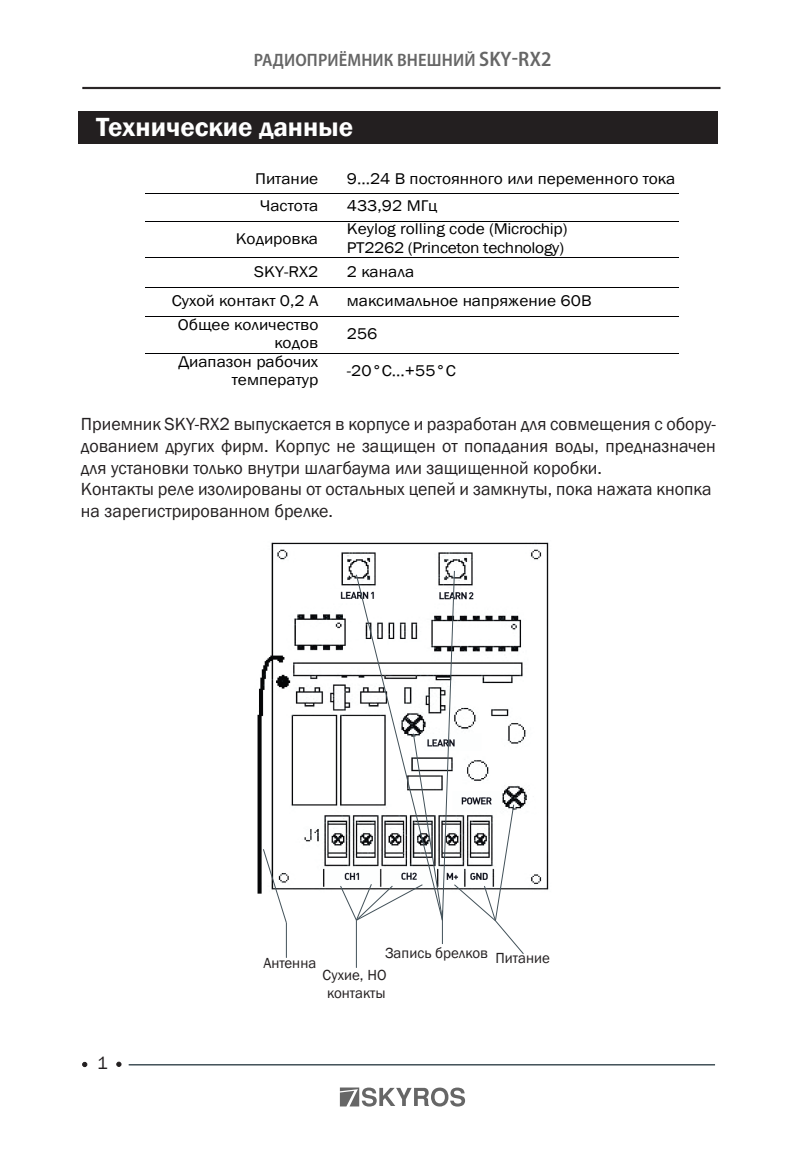
<style>
.page{position:relative;width:808px;height:1149px;background:#fff}
.page>*{position:absolute;margin:0;border:0;box-sizing:border-box;transform-origin:0 0}
.t1{font:600 27px "Franklin Gothic";color:#fff}
.t2{font:18px/21.6px "Franklin Gothic";color:#231f20}
.t3{font:600 semi-condensed 18px "Myriad Pro";letter-spacing:.005em;color:#666}
.t4{font:15.9px/18px "Franklin Gothic";color:#000001;text-align:right;scale:1.09 1}
.t5{font:15.9px/18.1px "Franklin Gothic";letter-spacing:-.02em;color:#000001;scale:1.09 1}
.t6{font:15px/18px "Franklin Gothic";color:#231f20;text-align:center}
.s1{font-size:21px}
</style>
<div class="page">
<img style="left:257px;top:542px;width:292px;height:351px">
<hr style="left:146px;top:353px;width:193px;height:1px;background:#000001">
<hr style="left:340px;top:353px;width:339px;height:1px;background:#000001">
<hr style="left:129px;top:1063px;width:586px;height:2px;background:#425159">
<svg style="left:82px;top:1061px;width:5px;height:5px"></svg>
<svg style="left:117px;top:1061px;width:4px;height:5px"></svg>
<svg style="left:340px;top:1087px;width:125px;height:19px"></svg>
<hr style="left:83px;top:87px;width:637px;height:2px;background:#231f20">
<div style="left:79px;top:112px;width:639px;height:32px;background:#231f20"></div>
<svg style="left:263px;top:848px;width:24px;height:74px"></svg>
<hr style="left:286px;top:922px;width:1px;height:35px;background:#425159">
<hr style="left:356px;top:919px;width:1px;height:48px;background:#425159">
<svg style="left:340px;top:570px;width:184px;height:384px"></svg>
<hr style="left:146px;top:193px;width:193px;height:1px;background:#000001">
<hr style="left:340px;top:193px;width:339px;height:1px;background:#000001">
<hr style="left:146px;top:221px;width:193px;height:1px;background:#000001">
<hr style="left:340px;top:221px;width:339px;height:1px;background:#000001">
<hr style="left:146px;top:257px;width:193px;height:1px;background:#000001">
<hr style="left:340px;top:257px;width:339px;height:1px;background:#000001">
<hr style="left:146px;top:287px;width:193px;height:1px;background:#000001">
<hr style="left:340px;top:287px;width:339px;height:1px;background:#000001">
<hr style="left:146px;top:316px;width:193px;height:1px;background:#000001">
<hr style="left:340px;top:316px;width:339px;height:1px;background:#000001">
<p class="t3" style="left:254px;top:49px;width:299px">РАДИОПРИЁМНИК ВНЕШНИЙ <span class="s1">SKY-RX2</span></p>
<h1 class="t1" style="left:96px;top:111px;width:259px">Технические данные</h1>
<p class="t4" style="left:255px;top:170px;width:60px">Питание</p>
<p class="t4" style="left:347px;top:170px;width:303px">9…24 В постоянного или переменного тока</p>
<p class="t4" style="left:260px;top:197px;width:55px">Частота</p>
<p class="t4" style="left:347px;top:197px;width:84px">433,92 МГц</p>
<p class="t4" style="left:236px;top:229px;width:77px">Кодировка</p>
<p class="t5" style="left:347px;top:220px;width:204px">Keylog rolling code (Microchip)<br>PT2262 (Princeton technology)</p>
<p class="t4" style="left:254px;top:262px;width:60px">SKY-RX2</p>
<p class="t4" style="left:347px;top:262px;width:64px">2 канала</p>
<p class="t4" style="left:172px;top:292px;width:136px">Сухой контакт 0,2 А</p>
<p class="t4" style="left:347px;top:292px;width:226px">максимальное напряжение 60В</p>
<p class="t4" style="left:178px;top:316px;width:130px">Общее количество кодов</p>
<p class="t4" style="left:347px;top:325px;width:30px">256</p>
<p class="t4" style="left:178px;top:353px;width:130px">Диапазон рабочих температур</p>
<p class="t4" style="left:347px;top:361px;width:102px">-20°С…+55°С</p>
<p class="t2" style="left:81px;top:414px;width:637px">Приемник SKY-RX2 выпускается в корпусе и разработан для совмещения с обору&shy;дованием других фирм. Корпус не защищен от попадания воды, предназначен для установки только внутри шлагбаума или защищенной коробки.<br>Контакты реле изолированы от остальных цепей и замкнуты, пока нажата кнопка на зарегистрированном брелке.</p>
<p class="t2" style="left:97px;top:1052px;width:12px">1</p>
<p class="t6" style="left:385px;top:943px;width:104px">Запись брелков</p>
<p class="t6" style="left:263px;top:953px;width:54px">Антенна</p>
<p class="t6" style="left:322px;top:965px;width:66px">Сухие, НО контакты</p>
<p class="t6" style="left:495px;top:949px;width:56px">Питание</p>
</div>
